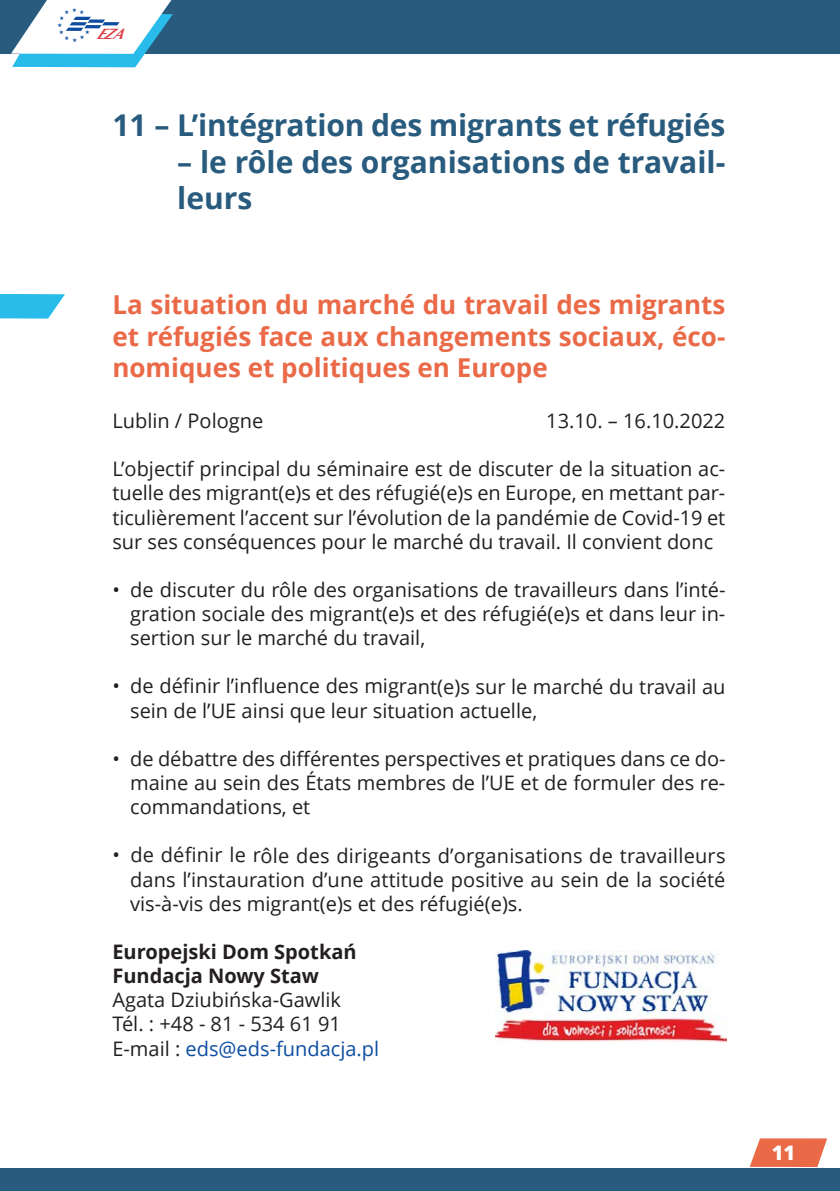
<style>
.page{position:relative;width:840px;height:1191px;background:#fff}
.page>*{position:absolute;margin:0;border:0;box-sizing:border-box;transform-origin:0 0}
.t1{font:700 30px/36.2px "Open Sans";letter-spacing:-.005em;color:#285b7d}
.t2{font:700 26px/31.4px "Open Sans";color:#ea6a48;text-align:justify}
.t3{font:20px/24.2px "Open Sans";color:#231f20;text-align:justify}
.t4{font:700 20px "Open Sans";color:#231f20}
.t5{font:20px "Open Sans";color:#0d4da1}
.t6{font:800 20px "Open Sans";color:#fff}
.t7{font:italic 700 15.2px "Optima";color:#dd3c45}
.s1{color:#231f20}
</style>
<div class="page">
<svg style="left:749px;top:1138px;width:77px;height:29px;background:#ec7e61"></svg>
<div style="left:0;top:0;width:839px;height:54px;background:#285b7d"></div>
<div style="left:0;top:1168px;width:839px;height:23px;background:#285b7d"></div>
<svg style="left:0;top:294px;width:65px;height:25px;background:#49c5ed"></svg>
<img style="left:495px;top:950px;width:231px;height:93px">
<svg style="left:11px;top:0;width:162px;height:67px"></svg>
<p class="t7" style="left:96px;top:25px;width:36px">EZA</p>
<p class="t1" style="left:112px;top:107px;width:614px">11 – L’intégration des migrants et réfugiés</p>
<p class="t1" style="left:177px;top:143px;width:549px">– le rôle des organisations de travail&shy;leurs</p>
<p class="t2" style="left:112px;top:288px;width:614px">La situation du marché du travail des migrants et réfugiés face aux changements sociaux, éco&shy;nomiques et politiques en Europe</p>
<p class="t3" style="left:112px;top:408px;width:152px">Lublin / Pologne</p>
<p class="t3" style="left:546px;top:408px;width:180px">13.10. – 16.10.2022</p>
<p class="t3" style="left:112px;top:456px;width:614px">L’objectif principal du séminaire est de discuter de la situation ac&shy;tuelle des migrant(e)s et des réfugié(e)s en Europe, en mettant par&shy;ticulièrement l’accent sur l’évolution de la pandémie de Covid-19 et sur ses conséquences pour le marché du travail. Il convient donc</p>
<p class="t3" style="left:130px;top:577px;width:596px;text-indent:-18px">• de discuter du rôle des organisations de travailleurs dans l’inté&shy;gration sociale des migrant(e)s et des réfugié(e)s et dans leur in&shy;sertion sur le marché du travail,</p>
<p class="t3" style="left:130px;top:673px;width:596px;text-indent:-18px">• de définir l’influence des migrant(e)s sur le marché du travail au sein de l’UE ainsi que leur situation actuelle,</p>
<p class="t3" style="left:130px;top:746px;width:596px;text-indent:-18px">• de débattre des différentes perspectives et pratiques dans ce do&shy;maine au sein des États membres de l’UE et de formuler des re&shy;commandations, et</p>
<p class="t3" style="left:130px;top:842px;width:596px;text-indent:-18px">• de définir le rôle des dirigeants d’organisations de travailleurs dans l’instauration d’une attitude positive au sein de la société vis-à-vis des migrant(e)s et des réfugié(e)s.</p>
<p class="t4" style="left:112px;top:937px;width:246px">Europejski Dom Spotkań</p>
<p class="t4" style="left:112px;top:961px;width:208px">Fundacja Nowy Staw</p>
<p class="t3" style="left:112px;top:987px;width:230px">Agata Dziubińska-Gawlik</p>
<p class="t3" style="left:112px;top:1011px;width:230px">Tél. : +48 - 81 - 534 61 91</p>
<p class="t5" style="left:112px;top:1034px;width:268px"><span class="s1">E-mail :</span> eds@eds-fundacja.pl</p>
<p class="t6" style="left:771px;top:1138px;width:25px">11</p>
</div>
